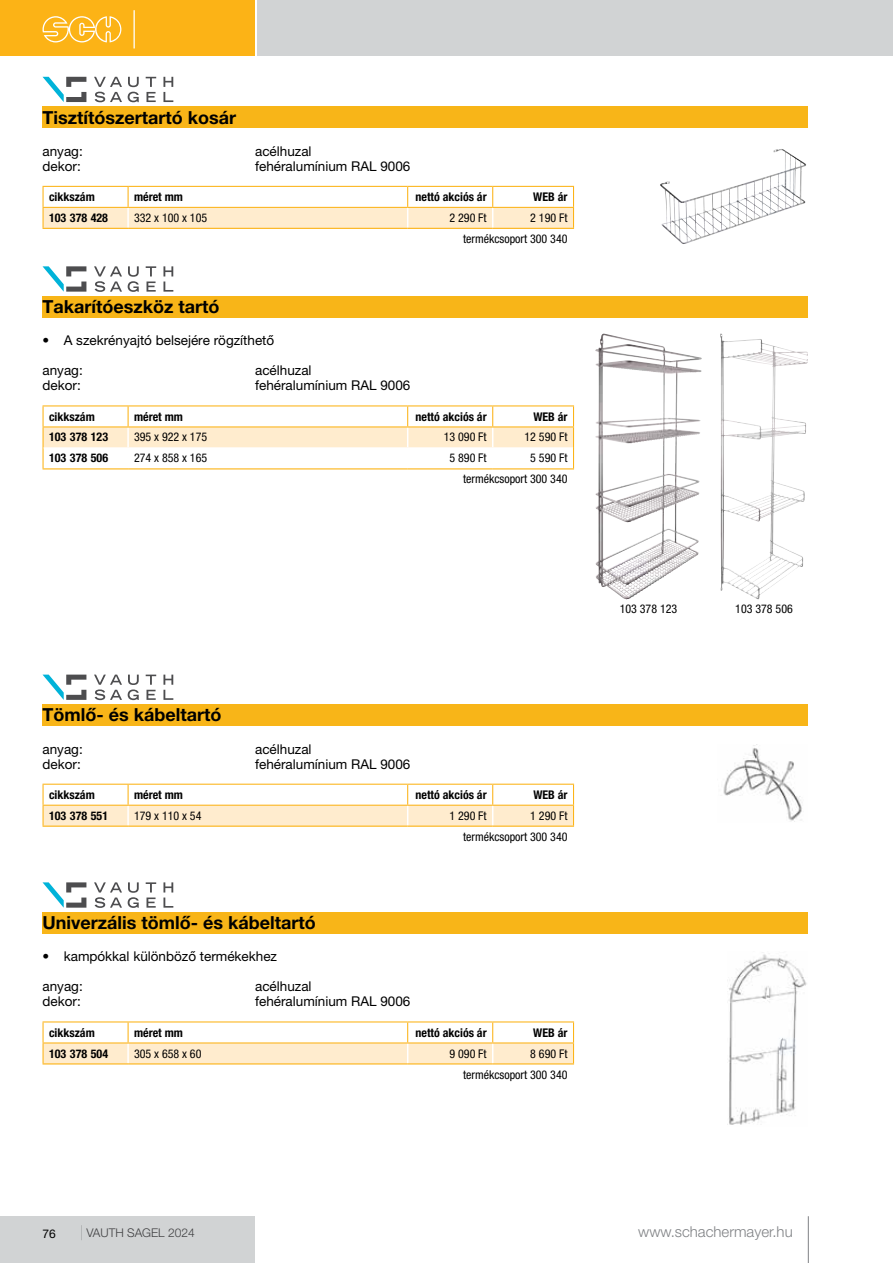
<style>
.page{position:relative;width:893px;height:1263px;background:#fff}
.page>*{position:absolute;margin:0;border:0;box-sizing:border-box;transform-origin:0 0}
.t1{font:700 18px "Helvetica Neue LT Pro";color:#000}
.t2{font:300 15px "Helvetica Neue LT Pro";color:#808285}
.t3{font:13.5px "Helvetica Neue LT Pro";color:#000}
.t4{font:condensed 12px/21px "Helvetica Neue LT Pro";color:#000;text-align:right}
.t5{font:700 condensed 12px "Helvetica Neue LT Pro";color:#000}
.t6{font:300 12px "Helvetica Neue LT Pro";color:#4d4d4f}
.t7{font:12px "Helvetica Neue LT Pro";color:#000}
.s1{font-size:15px}
</style>
<div class="page">
<div style="left:0;top:1216px;width:255px;height:47px;background:#d1d3d4"></div>
<div style="left:0;top:0;width:255px;height:55px;background:#fcb316"></div>
<div style="left:257px;top:0;width:636px;height:55px;background:#d1d3d4"></div>
<hr style="left:808px;top:1216px;width:1px;height:47px;background:#808285">
<hr style="left:134px;top:10px;width:1px;height:38px;background:#fff">
<svg style="left:43px;top:16px;width:78px;height:26px"></svg>
<svg style="left:43px;top:186px;width:531px;height:42px"></svg>
<hr style="left:408px;top:186px;width:85px;height:1px;background:#fcb316">
<hr style="left:493px;top:186px;width:81px;height:1px;background:#fcb316">
<hr style="left:408px;top:207px;width:85px;height:1px;background:#fcb316">
<hr style="left:493px;top:207px;width:81px;height:1px;background:#fcb316">
<hr style="left:43px;top:228px;width:85px;height:1px;background:#fcb316">
<hr style="left:128px;top:228px;width:280px;height:1px;background:#fcb316">
<hr style="left:408px;top:228px;width:85px;height:1px;background:#fcb316">
<hr style="left:493px;top:228px;width:81px;height:1px;background:#fcb316">
<div style="left:43px;top:107px;width:765px;height:21px;background:#f8b518"></div>
<svg style="left:163px;top:77px;width:10px;height:25px"></svg>
<svg style="left:146px;top:77px;width:10px;height:25px"></svg>
<svg style="left:128px;top:77px;width:11px;height:25px"></svg>
<svg style="left:94px;top:77px;width:28px;height:25px"></svg>
<svg style="left:43px;top:77px;width:43px;height:25px"></svg>
<img style="left:660px;top:149px;width:146px;height:95px">
<hr style="left:43px;top:405px;width:85px;height:1px;background:#fcb316">
<hr style="left:128px;top:405px;width:280px;height:1px;background:#fcb316">
<svg style="left:43px;top:406px;width:531px;height:64px"></svg>
<hr style="left:408px;top:405px;width:85px;height:1px;background:#fcb316">
<hr style="left:493px;top:405px;width:81px;height:1px;background:#fcb316">
<hr style="left:408px;top:426px;width:85px;height:1px;background:#fcb316">
<hr style="left:493px;top:426px;width:81px;height:1px;background:#fcb316">
<hr style="left:43px;top:468px;width:85px;height:1px;background:#fcb316">
<hr style="left:128px;top:468px;width:280px;height:1px;background:#fcb316">
<hr style="left:408px;top:468px;width:85px;height:1px;background:#fcb316">
<hr style="left:493px;top:468px;width:81px;height:1px;background:#fcb316">
<hr style="left:44px;top:447px;width:84px;height:1px;background:#fff">
<hr style="left:128px;top:447px;width:280px;height:1px;background:#fff">
<hr style="left:408px;top:447px;width:85px;height:1px;background:#fff">
<hr style="left:493px;top:447px;width:80px;height:1px;background:#fff">
<div style="left:43px;top:296px;width:765px;height:21px;background:#f8b518"></div>
<svg style="left:163px;top:266px;width:10px;height:26px"></svg>
<svg style="left:146px;top:266px;width:10px;height:26px"></svg>
<svg style="left:128px;top:266px;width:11px;height:26px"></svg>
<svg style="left:94px;top:266px;width:28px;height:26px"></svg>
<svg style="left:43px;top:266px;width:43px;height:26px"></svg>
<img style="left:595px;top:334px;width:104px;height:265px">
<img style="left:720px;top:334px;width:88px;height:265px">
<svg style="left:43px;top:784px;width:531px;height:41px"></svg>
<hr style="left:408px;top:784px;width:85px;height:1px;background:#fcb316">
<hr style="left:493px;top:784px;width:81px;height:1px;background:#fcb316">
<hr style="left:408px;top:805px;width:85px;height:1px;background:#fcb316">
<hr style="left:493px;top:805px;width:81px;height:1px;background:#fcb316">
<hr style="left:43px;top:825px;width:85px;height:2px;background:#fcb316">
<hr style="left:128px;top:825px;width:280px;height:2px;background:#fcb316">
<hr style="left:408px;top:825px;width:85px;height:2px;background:#fcb316">
<hr style="left:493px;top:825px;width:81px;height:2px;background:#fcb316">
<div style="left:43px;top:704px;width:765px;height:22px;background:#f8b518"></div>
<svg style="left:163px;top:675px;width:10px;height:25px"></svg>
<svg style="left:146px;top:675px;width:10px;height:25px"></svg>
<svg style="left:128px;top:675px;width:11px;height:25px"></svg>
<svg style="left:94px;top:675px;width:28px;height:25px"></svg>
<svg style="left:43px;top:675px;width:43px;height:25px"></svg>
<img style="left:723px;top:744px;width:79px;height:78px">
<hr style="left:43px;top:1021px;width:85px;height:1px;background:#fcb316">
<hr style="left:128px;top:1021px;width:280px;height:1px;background:#fcb316">
<svg style="left:43px;top:1022px;width:531px;height:43px"></svg>
<hr style="left:408px;top:1021px;width:85px;height:1px;background:#fcb316">
<hr style="left:493px;top:1021px;width:81px;height:1px;background:#fcb316">
<hr style="left:408px;top:1042px;width:85px;height:1px;background:#fcb316">
<hr style="left:493px;top:1042px;width:81px;height:1px;background:#fcb316">
<hr style="left:43px;top:1063px;width:85px;height:1px;background:#fcb316">
<hr style="left:128px;top:1063px;width:280px;height:1px;background:#fcb316">
<hr style="left:408px;top:1063px;width:85px;height:1px;background:#fcb316">
<hr style="left:493px;top:1063px;width:81px;height:1px;background:#fcb316">
<div style="left:43px;top:912px;width:765px;height:21px;background:#f8b518"></div>
<svg style="left:163px;top:882px;width:10px;height:26px"></svg>
<svg style="left:146px;top:882px;width:10px;height:26px"></svg>
<svg style="left:128px;top:882px;width:11px;height:26px"></svg>
<svg style="left:94px;top:882px;width:28px;height:26px"></svg>
<svg style="left:43px;top:882px;width:43px;height:26px"></svg>
<img style="left:729px;top:952px;width:78px;height:173px">
<h1 class="t1" style="left:43px;top:106px;width:195px">Tisztítószertartó kosár</h1>
<p class="t3" style="left:43px;top:143px;width:42px">anyag:</p>
<p class="t3" style="left:255px;top:143px;width:58px">acélhuzal</p>
<p class="t3" style="left:43px;top:158px;width:40px">dekor:</p>
<p class="t3" style="left:255px;top:158px;width:157px">fehéralumínium RAL 9006</p>
<p class="t5" style="left:49px;top:189px;width:47px">cikkszám</p>
<p class="t5" style="left:134px;top:189px;width:50px">méret mm</p>
<p class="t5" style="left:415px;top:189px;width:73px">nettó akciós ár</p>
<p class="t5" style="left:533px;top:189px;width:36px">WEB ár</p>
<p class="t5" style="left:49px;top:210px;width:61px">103 378 428</p>
<p class="t4" style="left:134px;top:207px;width:75px">332 x 100 x 105</p>
<p class="t4" style="left:449px;top:207px;width:39px">2 290 Ft</p>
<p class="t4" style="left:463px;top:207px;width:106px">2 190 Ft<br>termékcsoport 300 340</p>
<h1 class="t1" style="left:43px;top:296px;width:178px">Takarítóeszköz tartó</h1>
<p class="t3" style="left:43px;top:333px;width:233px">• A szekrényajtó belsejére rögzíthető</p>
<p class="t3" style="left:43px;top:363px;width:42px">anyag:</p>
<p class="t3" style="left:255px;top:363px;width:58px">acélhuzal</p>
<p class="t3" style="left:43px;top:378px;width:40px">dekor:</p>
<p class="t3" style="left:255px;top:378px;width:157px">fehéralumínium RAL 9006</p>
<p class="t5" style="left:49px;top:409px;width:47px">cikkszám</p>
<p class="t5" style="left:134px;top:409px;width:50px">méret mm</p>
<p class="t5" style="left:415px;top:409px;width:73px">nettó akciós ár</p>
<p class="t5" style="left:533px;top:409px;width:36px">WEB ár</p>
<p class="t5" style="left:49px;top:430px;width:61px">103 378 123</p>
<p class="t4" style="left:134px;top:427px;width:75px">395 x 922 x 175</p>
<p class="t4" style="left:444px;top:427px;width:44px">13 090 Ft</p>
<p class="t4" style="left:524px;top:427px;width:44px">12 590 Ft</p>
<p class="t5" style="left:49px;top:451px;width:61px">103 378 506</p>
<p class="t4" style="left:134px;top:448px;width:75px">274 x 858 x 165</p>
<p class="t4" style="left:449px;top:448px;width:39px">5 890 Ft</p>
<p class="t4" style="left:463px;top:448px;width:106px">5 590 Ft<br>termékcsoport 300 340</p>
<h1 class="t1" style="left:43px;top:704px;width:180px">Tömlő- és kábeltartó</h1>
<p class="t3" style="left:43px;top:741px;width:42px">anyag:</p>
<p class="t3" style="left:255px;top:741px;width:58px">acélhuzal</p>
<p class="t3" style="left:43px;top:756px;width:40px">dekor:</p>
<p class="t3" style="left:255px;top:756px;width:157px">fehéralumínium RAL 9006</p>
<p class="t5" style="left:49px;top:787px;width:47px">cikkszám</p>
<p class="t5" style="left:134px;top:787px;width:50px">méret mm</p>
<p class="t5" style="left:415px;top:787px;width:73px">nettó akciós ár</p>
<p class="t5" style="left:533px;top:787px;width:36px">WEB ár</p>
<p class="t5" style="left:49px;top:808px;width:61px">103 378 551</p>
<p class="t4" style="left:134px;top:805px;width:69px">179 x 110 x 54</p>
<p class="t4" style="left:449px;top:805px;width:39px">1 290 Ft</p>
<p class="t4" style="left:463px;top:805px;width:106px">1 290 Ft<br>termékcsoport 300 340</p>
<h1 class="t1" style="left:43px;top:912px;width:275px">Univerzális tömlő- és kábeltartó</h1>
<p class="t3" style="left:43px;top:948px;width:236px">• kampókkal különböző termékekhez</p>
<p class="t3" style="left:43px;top:978px;width:42px">anyag:</p>
<p class="t3" style="left:255px;top:978px;width:58px">acélhuzal</p>
<p class="t3" style="left:43px;top:993px;width:40px">dekor:</p>
<p class="t3" style="left:255px;top:993px;width:157px">fehéralumínium RAL 9006</p>
<p class="t5" style="left:49px;top:1025px;width:47px">cikkszám</p>
<p class="t5" style="left:134px;top:1025px;width:50px">méret mm</p>
<p class="t5" style="left:415px;top:1025px;width:73px">nettó akciós ár</p>
<p class="t5" style="left:533px;top:1025px;width:36px">WEB ár</p>
<p class="t5" style="left:49px;top:1046px;width:61px">103 378 504</p>
<p class="t4" style="left:134px;top:1043px;width:69px">305 x 658 x 60</p>
<p class="t4" style="left:449px;top:1043px;width:39px">9 090 Ft</p>
<p class="t4" style="left:463px;top:1043px;width:106px">8 690 Ft<br>termékcsoport 300 340</p>
<p class="t4" style="left:620px;top:598px;width:59px">103 378 123</p>
<p class="t4" style="left:735px;top:598px;width:59px">103 378 506</p>
<p class="t7" style="left:43px;top:1226px;width:15px">76</p>
<p class="t6" style="left:80px;top:1226px;width:116px"><span class="s1">|</span> VAUTH SAGEL 2024</p>
<p class="t2" style="left:638px;top:1223px;width:156px">www.schachermayer.hu</p>
</div>
